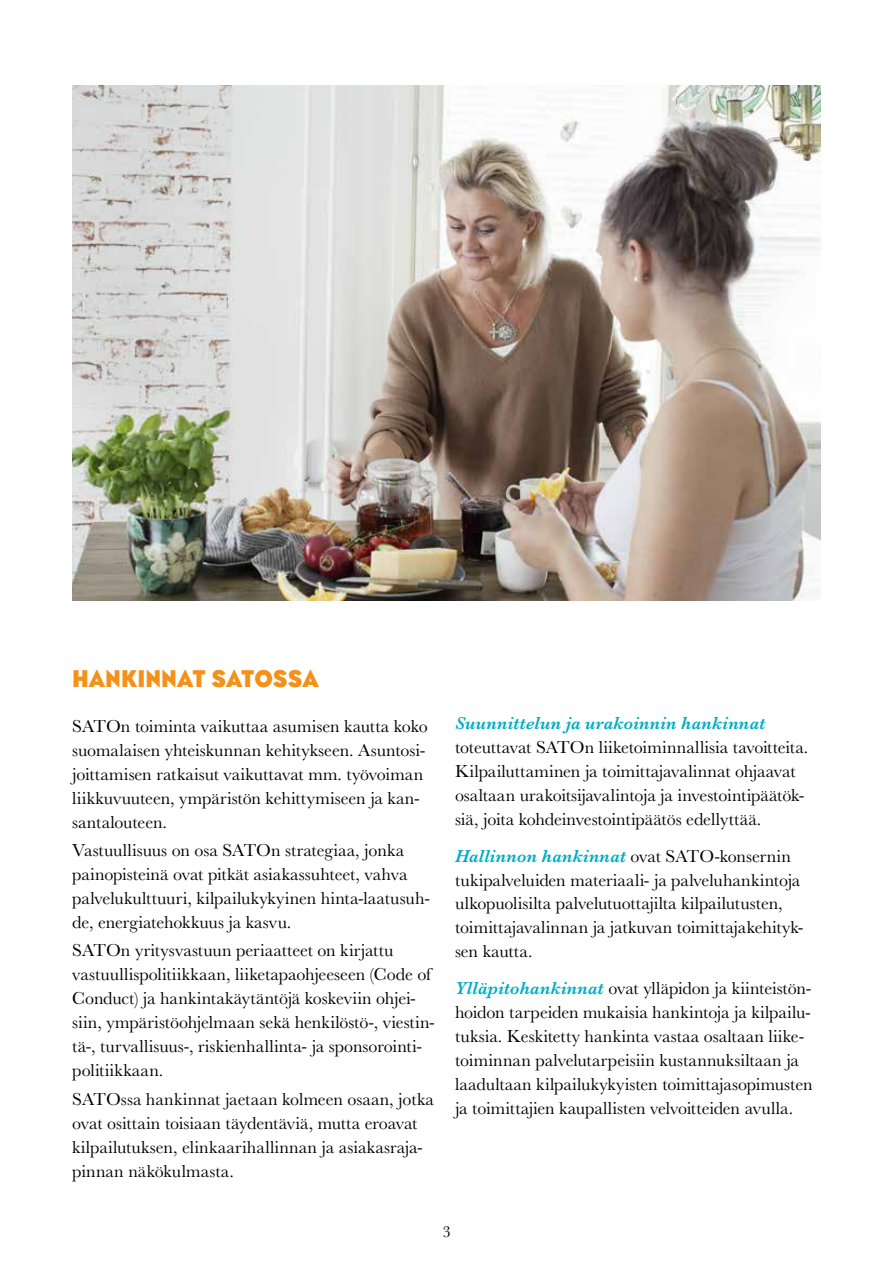
<style>
.page{position:relative;width:893px;height:1263px;background:#fff}
.page>*{position:absolute;margin:0;border:0;box-sizing:border-box;transform-origin:0 0}
.t1{font:900 24px "Telefon";letter-spacing:.01em;color:#f39118}
.t2{font:18px/24px "Baskerville MT Pro";color:#000}
.t3{font:italic 600 18px "Baskerville MT Pro";letter-spacing:.01em;color:#00aec3}
.t4{font:16.5px "Baskerville MT Pro";color:#000}
.s1{font-weight:600;font-style:italic;color:#00aec3}
</style>
<div class="page">
<img style="left:72px;top:85px;width:749px;height:516px">
<h1 class="t1" style="left:72px;top:663px;width:248px">HANKINNAT SATOSSA</h1>
<p class="t2" style="left:72px;top:714px;width:357px">SATOn toiminta vaikuttaa asumisen kautta koko suomalaisen yhteiskunnan kehitykseen. Asuntosi&shy;joittamisen ratkaisut vaikuttavat mm. työvoiman liikkuvuuteen, ympäristön kehittymiseen ja kan&shy;santalouteen.</p>
<p class="t2" style="left:72px;top:838px;width:359px">Vastuullisuus on osa SATOn strategiaa, jonka painopisteinä ovat pitkät asiakassuhteet, vahva palvelukulttuuri, kilpailukykyinen hinta-laatusuh&shy;de, energiatehokkuus ja kasvu.</p>
<p class="t2" style="left:72px;top:939px;width:364px">SATOn yritysvastuun periaatteet on kirjattu vastuullispolitiikkaan, liiketapaohjeeseen (Code of Conduct) ja hankintakäytäntöjä koskeviin ohjei&shy;siin, ympäristöohjelmaan sekä henkilöstö-, viestin&shy;tä-, turvallisuus-, riskienhallinta- ja sponsorointi&shy;politiikkaan.</p>
<p class="t2" style="left:72px;top:1087px;width:363px">SATOssa hankinnat jaetaan kolmeen osaan, jotka ovat osittain toisiaan täydentäviä, mutta eroavat kilpailutuksen, elinkaarihallinnan ja asiakasraja&shy;pinnan näkökulmasta.</p>
<p class="t3" style="left:455px;top:712px;width:312px">Suunnittelun ja urakoinnin hankinnat</p>
<p class="t2" style="left:455px;top:735px;width:355px">toteuttavat SATOn liiketoiminnallisia tavoitteita.<br>Kilpailuttaminen ja toimittajavalinnat ohjaavat osaltaan urakoitsijavalintoja ja investointipäätök&shy;siä, joita kohdeinvestointipäätös edellyttää.</p>
<p class="t2" style="left:455px;top:844px;width:350px"><span class="s1">Hallinnon hankinnat</span> ovat SATO-konsernin tukipalveluiden materiaali- ja palveluhankintoja ulkopuolisilta palvelutuottajilta kilpailutusten, toimittajavalinnan ja jatkuvan toimittajakehityk&shy;sen kautta.</p>
<p class="t2" style="left:455px;top:976px;width:359px"><span class="s1">Ylläpitohankinnat</span> ovat ylläpidon ja kiinteistön&shy;hoidon tarpeiden mukaisia hankintoja ja kilpailu&shy;tuksia. Keskitetty hankinta vastaa osaltaan liike&shy;toiminnan palvelutarpeisiin kustannuksiltaan ja laadultaan kilpailukykyisten toimittajasopimusten ja toimittajien kaupallisten velvoitteiden avulla.</p>
<p class="t4" style="left:442px;top:1222px;width:10px">3</p>
</div>
